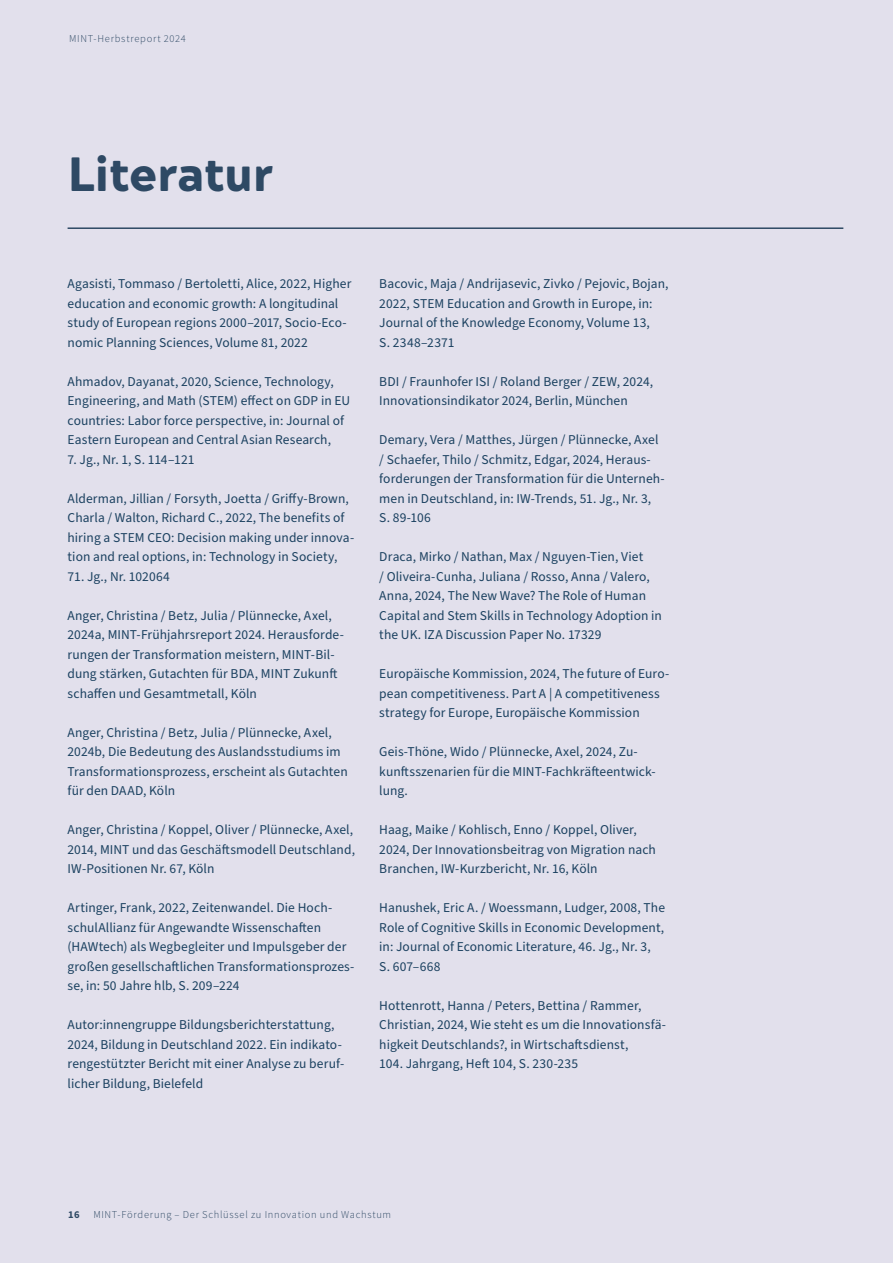
<style>
.page{position:relative;width:893px;height:1263px;background:#dfddea}
.page>*{position:absolute;margin:0;border:0;box-sizing:border-box;transform-origin:0 0}
.H1_Kapitel{font:900 48px "Acherus Grotesque";letter-spacing:-.015em;color:#2e4964}
.p_Fliesstext{font:13.5px/19.5px "Source Sans Pro";letter-spacing:.005em;color:#1b4160}
.t1{font:300 10.5px "Source Sans Pro";letter-spacing:.065em;color:#2e4964}
.t2{font:700 10.5px "Source Sans Pro";color:#2e4964}
</style>
<div class="page">
<hr style="left:68px;top:227px;width:775px;height:2px;background:#2e4964">
<p class="t1" style="left:69px;top:32px;width:118px">MINT-Herbstreport 2024</p>
<h1 class="H1_Kapitel" style="left:68px;top:133px;width:207px">Literatur</h1>
<p class="p_Fliesstext" style="left:68px;top:274px;width:285px">Agasisti, Tommaso / Bertoletti, Alice, 2022, Higher education and economic growth: A longitudinal study of European regions 2000–2017, Socio-Eco&shy;nomic Planning Sciences, Volume 81, 2022</p>
<p class="p_Fliesstext" style="left:68px;top:372px;width:284px">Ahmadov, Dayanat, 2020, Science, Technology, Engineering, and Math (STEM) effect on GDP in EU countries: Labor force perspective, in: Journal of Eastern European and Central Asian Research,</p>
<p class="p_Fliesstext" style="left:68px;top:450px;width:128px">7. Jg., Nr. 1, S. 114–121</p>
<p class="p_Fliesstext" style="left:68px;top:489px;width:288px">Alderman, Jillian / Forsyth, Joetta / Griffy-Brown, Charla / Walton, Richard C., 2022, The benefits of hiring a STEM CEO: Decision making under innova&shy;tion and real options, in: Technology in Society,</p>
<p class="p_Fliesstext" style="left:68px;top:567px;width:104px">71. Jg., Nr. 102064</p>
<p class="p_Fliesstext" style="left:68px;top:606px;width:278px">Anger, Christina / Betz, Julia / Plünnecke, Axel, 2024a, MINT-Frühjahrsreport 2024. Herausforde&shy;rungen der Transformation meistern, MINT-Bil&shy;dung stärken, Gutachten für BDA, MINT Zukunft schaffen und Gesamtmetall, Köln</p>
<p class="p_Fliesstext" style="left:68px;top:723px;width:282px">Anger, Christina / Betz, Julia / Plünnecke, Axel, 2024b, Die Bedeutung des Auslandsstudiums im Transformationsprozess, erscheint als Gutachten für den DAAD, Köln</p>
<p class="p_Fliesstext" style="left:68px;top:820px;width:289px">Anger, Christina / Koppel, Oliver / Plünnecke, Axel,<br>2014, MINT und das Geschäftsmodell Deutschland,<br>IW-Positionen Nr. 67, Köln</p>
<p class="p_Fliesstext" style="left:68px;top:898px;width:288px">Artinger, Frank, 2022, Zeitenwandel. Die Hoch&shy;schulAllianz für Angewandte Wissenschaften (HAWtech) als Wegbegleiter und Impulsgeber der großen gesellschaftlichen Transformationsprozes&shy;se, in: 50 Jahre hlb, S. 209–224</p>
<p class="p_Fliesstext" style="left:68px;top:1015px;width:278px">Autor:innengruppe Bildungsberichterstattung, 2024, Bildung in Deutschland 2022. Ein indikato&shy;rengestützter Bericht mit einer Analyse zu beruf&shy;licher Bildung, Bielefeld</p>
<p class="p_Fliesstext" style="left:379px;top:274px;width:291px">Bacovic, Maja / Andrijasevic, Zivko / Pejovic, Bojan, 2022, STEM Education and Growth in Europe, in:<br>Journal of the Knowledge Economy, Volume 13,<br>S. 2348–2371</p>
<p class="p_Fliesstext" style="left:379px;top:372px;width:275px">BDI / Fraunhofer ISI / Roland Berger / ZEW, 2024,<br>Innovationsindikator 2024, Berlin, München</p>
<p class="p_Fliesstext" style="left:379px;top:430px;width:287px">Demary, Vera / Matthes, Jürgen / Plünnecke, Axel / Schaefer, Thilo / Schmitz, Edgar, 2024, Heraus&shy;forderungen der Transformation für die Unterneh&shy;men in Deutschland, in: IW-Trends, 51. Jg., Nr. 3, S. 89-106</p>
<p class="p_Fliesstext" style="left:379px;top:547px;width:284px">Draca, Mirko / Nathan, Max / Nguyen-Tien, Viet<br>/ Oliveira-Cunha, Juliana / Rosso, Anna / Valero, Anna, 2024, The New Wave? The Role of Human Capital and Stem Skills in Technology Adoption in the UK. IZA Discussion Paper No. 17329</p>
<p class="p_Fliesstext" style="left:379px;top:664px;width:291px">Europäische Kommission, 2024, The future of Euro&shy;pean competitiveness. Part A | A competitiveness strategy for Europe, Europäische Kommission</p>
<p class="p_Fliesstext" style="left:379px;top:742px;width:278px">Geis-Thöne, Wido / Plünnecke, Axel, 2024, Zu&shy;kunftsszenarien für die MINT-Fachkräfteentwick&shy;lung.</p>
<p class="p_Fliesstext" style="left:379px;top:820px;width:278px">Haag, Maike / Kohlisch, Enno / Koppel, Oliver,<br>2024, Der Innovationsbeitrag von Migration nach<br>Branchen, IW-Kurzbericht, Nr. 16, Köln</p>
<p class="p_Fliesstext" style="left:379px;top:898px;width:287px">Hanushek, Eric A. / Woessmann, Ludger, 2008, The Role of Cognitive Skills in Economic Development, in: Journal of Economic Literature, 46. Jg., Nr. 3,<br>S. 607–668</p>
<p class="p_Fliesstext" style="left:379px;top:996px;width:288px">Hottenrott, Hanna / Peters, Bettina / Rammer, Christian, 2024, Wie steht es um die Innovationsfä&shy;higkeit Deutschlands?, in Wirtschaftsdienst,<br>104. Jahrgang, Heft 104, S. 230-235</p>
<p class="t2" style="left:68px;top:1207px;width:13px">16</p>
<p class="t1" style="left:93px;top:1208px;width:299px">MINT-Förderung – Der Schlüssel zu Innovation und Wachstum</p>
</div>
